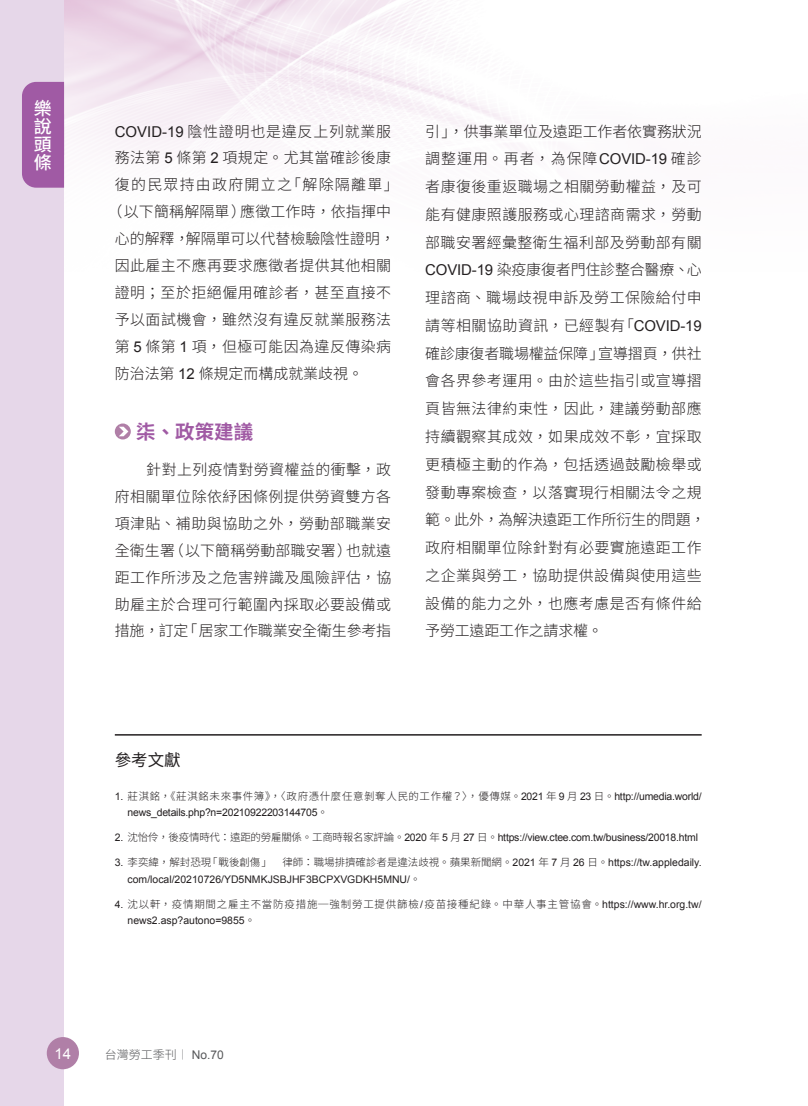
<style>
.page{position:relative;width:808px;height:1106px;background:#fff}
.page>*{position:absolute;margin:0;border:0;box-sizing:border-box;transform-origin:0 0}
.壹{font:700 19.5px "Noto Sans CJ Ktc";color:#a05aa4}
.t1{font:500 18px/18px "Noto Sans CJ Ktc";color:#fff;text-align:justify}
.參考文獻標題{font:16.5px "Noto Sans CJ Ktc";color:#231f20}
.N內文{font:300 15px/27.8px "Noto Sans CJ Ktc";letter-spacing:.03em;color:#231f20;text-align:justify}
.N內文-2{font:300 15px "Noto Sans CJ Ktc";color:#231f20}
.N內文-3{font:300 15px "Noto Sans CJ Ktc";letter-spacing:.055em;color:#231f20}
.N內文-4{font:300 15px "Noto Sans CJ Ktc";letter-spacing:.085em;color:#231f20}
.t2{font:15px "Arial";color:#fff}
.t3{font:300 12px "Noto Sans CJ Ktc";color:#57585a}
.t4{font:10.5px/16.5px "Arial";color:#231f20}
.t5{font:10.5px/16.5px "Arial";letter-spacing:-.02em;color:#231f20}
.s1{font-family:"Arial";font-weight:400}
.s2{font-family:"Noto Sans CJ Ktc";font-weight:300}
.s3{font-family:"Adobe Ming Std"}
</style>
<div class="page">
<img style="left:64px;top:0;width:474px;height:188px">
<div style="left:0;top:0;width:64px;height:1106px;background:#e6d7e9"></div>
<div style="left:22px;top:82px;width:42px;height:106px;background:#a05aa4"></div>
<div style="left:47px;top:1037px;width:32px;height:32px;background:#b07fa7;border-radius:50%"></div>
<hr style="left:115px;top:734px;width:587px;height:1px;background:#231f20">
<svg style="left:115px;top:423px;width:16px;height:16px"></svg>
<svg style="left:119px;top:427px;width:9px;height:9px"></svg>
<p class="t1" style="left:34px;top:99px;width:19px">樂說頭條</p>
<p class="N內文-3" style="left:115px;top:123px;width:278px"><span class="s1">COVID-19</span> 陰性證明也是違反上列就業服</p>
<p class="N內文" style="left:115px;top:144px;width:278px">務法第 <span class="s1">5</span> 條第 <span class="s1">2</span> 項規定。尤其當確診後康</p>
<p class="N內文-4" style="left:115px;top:176px;width:285px">復的民眾持由政府開立之「解除隔離單」</p>
<p class="N內文" style="left:107px;top:198px;width:285px">（以下簡稱解隔單）應徵工作時，依指揮中</p>
<p class="N內文-2" style="left:115px;top:230px;width:282px">心的解釋，解隔單可以代替檢驗陰性證明，</p>
<p class="N內文" style="left:115px;top:252px;width:278px">因此雇主不應再要求應徵者提供其他相關</p>
<p class="N內文" style="left:115px;top:279px;width:278px">證明；至於拒絕僱用確診者，甚至直接不</p>
<p class="N內文" style="left:115px;top:306px;width:278px">予以面試機會，雖然沒有違反就業服務法</p>
<p class="N內文" style="left:115px;top:333px;width:278px">第 <span class="s1">5</span> 條第 <span class="s1">1</span> 項，但極可能因為違反傳染病</p>
<p class="N內文-2" style="left:115px;top:365px;width:250px">防治法第 <span class="s1">12</span> 條規定而構成就業歧視。</p>
<p class="壹" style="left:136px;top:421px;width:119px">柒、政策建議</p>
<p class="N內文" style="left:115px;top:456px;width:278px;line-height:26.8px;text-indent:32px">針對上列疫情對勞資權益的衝擊，政府相關單位除依紓困條例提供勞資雙方各項津貼、補助與協助之外，勞動部職業安全衛生署（以下簡稱勞動部職安署）也就遠距工作所涉及之危害辨識及風險評估，協助雇主於合理可行範圍內採取必要設備或措施，訂定「居家工作職業安全衛生參考指</p>
<p class="N內文" style="left:425px;top:117px;width:282px;text-align:left">引」，供事業單位及遠距工作者依實務狀況調整運用。再者，為保障<span class="s1">COVID-19</span> 確診者康復後重返職場之相關勞動權益，及可能有健康照護服務或心理諮商需求，勞動部職安署經彙整衛生福利部及勞動部有關<br><span class="s1">COVID-19</span> 染疫康復者門住診整合醫療、心理諮商、職場歧視申訴及勞工保險給付申請等相關協助資訊，已經製有「<span class="s1">COVID-19</span>確診康復者職場權益保障」宣導摺頁，供社會各界參考運用。由於這些指引或宣導摺頁皆無法律約束性，因此，建議勞動部應持續觀察其成效，如果成效不彰，宜採取更積極主動的作為，包括透過鼓勵檢舉或發動專案檢查，以落實現行相關法令之規範。此外，為解決遠距工作所衍生的問題，政府相關單位除針對有必要實施遠距工作之企業與勞工，協助提供設備與使用這些設備的能力之外，也應考慮是否有條件給予勞工遠距工作之請求權。</p>
<p class="參考文獻標題" style="left:115px;top:751px;width:67px">參考文獻</p>
<p class="t5" style="left:128px;top:787px;width:576px;text-indent:-13px">1. <span class="s2">莊淇銘，《莊淇銘未來事件簿》，〈政府憑什麼任意剝奪人民的工作權？〉，優傳媒。</span>2021 <span class="s2">年</span> 9 <span class="s2">月</span> 23 <span class="s2">日。</span>http://umedia.world/ news_details.php?n=20210922203144705<span class="s2">。</span></p>
<p class="t5" style="left:115px;top:829px;width:585px">2. <span class="s2">沈怡伶，後疫情時代：遠距的勞雇關係。工商時報名家評論。</span>2020 <span class="s2">年</span> 5 <span class="s2">月</span> 27 <span class="s2">日。</span>https://view.ctee.com.tw/business/20018.html</p>
<p class="t4" style="left:128px;top:854px;width:576px;text-indent:-13px">3. <span class="s2">李奕緯，解封恐現「戰後創傷」　律師：職場排擠確診者是違法歧視。蘋果新聞網。</span>2021 <span class="s2">年</span> 7 <span class="s2">月</span> 26 <span class="s2">日。</span>https://tw.appledaily. com/local/20210726/YD5NMKJSBJHF3BCPXVGDKH5MNU/<span class="s2">。</span></p>
<p class="t4" style="left:128px;top:895px;width:576px;text-indent:-13px">4. <span class="s2">沈以軒，疫情期間之雇主不當防疫措施─強制勞工提供篩檢</span>/<span class="s2">疫苗接種紀錄。中華人事主管協會。</span>https://www.hr.org.tw/ news2.asp?autono=9855<span class="s2">。</span></p>
<p class="t2" style="left:54px;top:1043px;width:18px">14</p>
<p class="t3" style="left:105px;top:1047px;width:121px">台灣勞工季刊<span class="s3">｜</span> <span class="s1">No.70</span></p>
</div>
